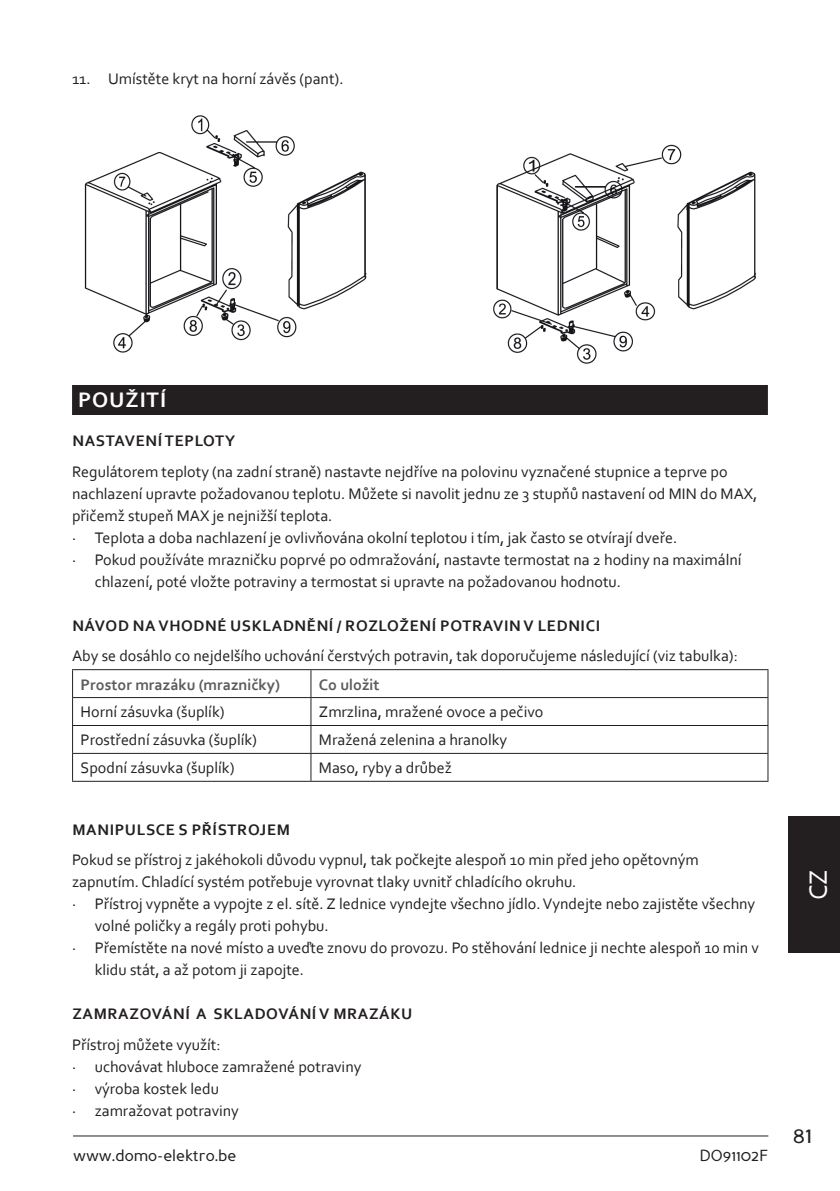
<style>
.page{position:relative;width:840px;height:1191px;background:#fff}
.page>*{position:absolute;margin:0;border:0;box-sizing:border-box;transform-origin:0 0}
.t1{font:26px "Corbel";color:#fff}
.t2{font:24px "Perspective Sans";color:#231f20}
.t3{font:700 22px "Corbel";letter-spacing:.04em;color:#fff}
.t4{font:16px/22px "Corbel";color:#231f20}
.t5{font:700 16px "Corbel";letter-spacing:.04em;color:#231f20}
.t6{font:700 16px "Corbel";color:#5c5c5f}
.t7{font:16px "Perspective Sans";color:#231f20}
</style>
<div class="page">
<hr style="left:73px;top:1135px;width:694px;height:1px;background:#231f20">
<div style="left:788px;top:816px;width:51px;height:136px;background:#231f20"></div>
<div style="left:72px;top:385px;width:695px;height:30px;background:#231f20"></div>
<img style="left:84px;top:115px;width:672px;height:249px">
<hr style="left:72px;top:669px;width:239px;height:1px;background:#231f20">
<hr style="left:311px;top:669px;width:457px;height:1px;background:#231f20">
<hr style="left:72px;top:697px;width:239px;height:1px;background:#231f20">
<hr style="left:311px;top:697px;width:457px;height:1px;background:#231f20">
<hr style="left:72px;top:725px;width:239px;height:1px;background:#231f20">
<hr style="left:311px;top:725px;width:457px;height:1px;background:#231f20">
<hr style="left:72px;top:753px;width:239px;height:1px;background:#231f20">
<svg style="left:72px;top:670px;width:1px;height:111px"></svg>
<hr style="left:311px;top:753px;width:457px;height:1px;background:#231f20">
<svg style="left:310px;top:670px;width:1px;height:111px"></svg>
<svg style="left:767px;top:670px;width:1px;height:111px"></svg>
<hr style="left:72px;top:781px;width:239px;height:1px;background:#231f20">
<hr style="left:311px;top:781px;width:457px;height:1px;background:#231f20">
<p class="t4" style="left:72px;top:67px;width:273px">11. Umístěte kryt na horní závěs (pant).</p>
<h3 class="t3" style="left:78px;top:386px;width:89px">POUŽITÍ</h3>
<p class="t5" style="left:72px;top:431px;width:164px">NASTAVENÍ TEPLOTY</p>
<p class="t4" style="left:72px;top:460px;width:656px">Regulátorem teploty (na zadní straně) nastavte nejdříve na polovinu vyznačené stupnice a teprve po</p>
<p class="t4" style="left:72px;top:482px;width:686px">nachlazení upravte požadovanou teplotu. Můžete si navolit jednu ze 3 stupňů nastavení od MIN do MAX,</p>
<p class="t4" style="left:72px;top:504px;width:262px">přičemž stupeň MAX je nejnižší teplota.</p>
<p class="t4" style="left:72px;top:526px;width:606px">· Teplota a doba nachlazení je ovlivňována okolní teplotou i tím, jak často se otvírají dveře.</p>
<p class="t4" style="left:72px;top:548px;width:670px">· Pokud používáte mrazničku poprvé po odmražování, nastavte termostat na 2 hodiny na maximální</p>
<p class="t4" style="left:95px;top:570px;width:527px">chlazení, poté vložte potraviny a termostat si upravte na požadovanou hodnotu.</p>
<p class="t5" style="left:72px;top:615px;width:529px">NÁVOD NA VHODNÉ USKLADNĚNÍ / ROZLOŽENÍ POTRAVIN V LEDNICI</p>
<p class="t4" style="left:72px;top:644px;width:667px">Aby se dosáhlo co nejdelšího uchování čerstvých potravin, tak doporučujeme následující (viz tabulka):</p>
<p class="t6" style="left:80px;top:674px;width:201px">Prostor mrazáku (mrazničky)</p>
<p class="t6" style="left:319px;top:674px;width:62px">Co uložit</p>
<p class="t4" style="left:80px;top:701px;width:145px">Horní zásuvka (šuplík)</p>
<p class="t4" style="left:319px;top:701px;width:226px">Zmrzlina, mražené ovoce a pečivo</p>
<p class="t4" style="left:80px;top:728px;width:178px">Prostřední zásuvka (šuplík)</p>
<p class="t4" style="left:319px;top:728px;width:190px">Mražená zelenina a hranolky</p>
<p class="t4" style="left:80px;top:756px;width:155px">Spodní zásuvka (šuplík)</p>
<p class="t4" style="left:319px;top:756px;width:134px">Maso, ryby a drůbež</p>
<p class="t5" style="left:72px;top:819px;width:219px">MANIPULSCE S PŘÍSTROJEM</p>
<p class="t4" style="left:72px;top:848px;width:628px">Pokud se přístroj z jakéhokoli důvodu vypnul, tak počkejte alespoň 10 min před jeho opětovným</p>
<p class="t4" style="left:72px;top:870px;width:505px">zapnutím. Chladící systém potřebuje vyrovnat tlaky uvnitř chladícího okruhu.</p>
<p class="t4" style="left:72px;top:892px;width:684px">· Přístroj vypněte a vypojte z el. sítě. Z lednice vyndejte všechno jídlo. Vyndejte nebo zajistěte všechny</p>
<p class="t4" style="left:95px;top:914px;width:235px">volné poličky a regály proti pohybu.</p>
<p class="t4" style="left:72px;top:936px;width:688px">· Přemístěte na nové místo a uveďte znovu do provozu. Po stěhování lednice ji nechte alespoň 10 min v</p>
<p class="t4" style="left:95px;top:958px;width:211px">klidu stát, a až potom ji zapojte.</p>
<p class="t5" style="left:72px;top:1004px;width:341px">ZAMRAZOVÁNÍ A SKLADOVÁNÍ V MRAZÁKU</p>
<p class="t4" style="left:72px;top:1033px;width:291px">Přístroj můžete využít:<br>· uchovávat hluboce zamražené potraviny · výroba kostek ledu<br>· zamražovat potraviny</p>
<p class="t7" style="left:73px;top:1146px;width:165px">www.domo-elektro.be</p>
<p class="t7" style="left:699px;top:1146px;width:70px">DO91102F</p>
<h1 class="t1" style="left:801px;top:900px;width:32px;rotate:-90deg">CZ</h1>
<h2 class="t2" style="left:792px;top:1120px;width:21px">81</h2>
</div>
